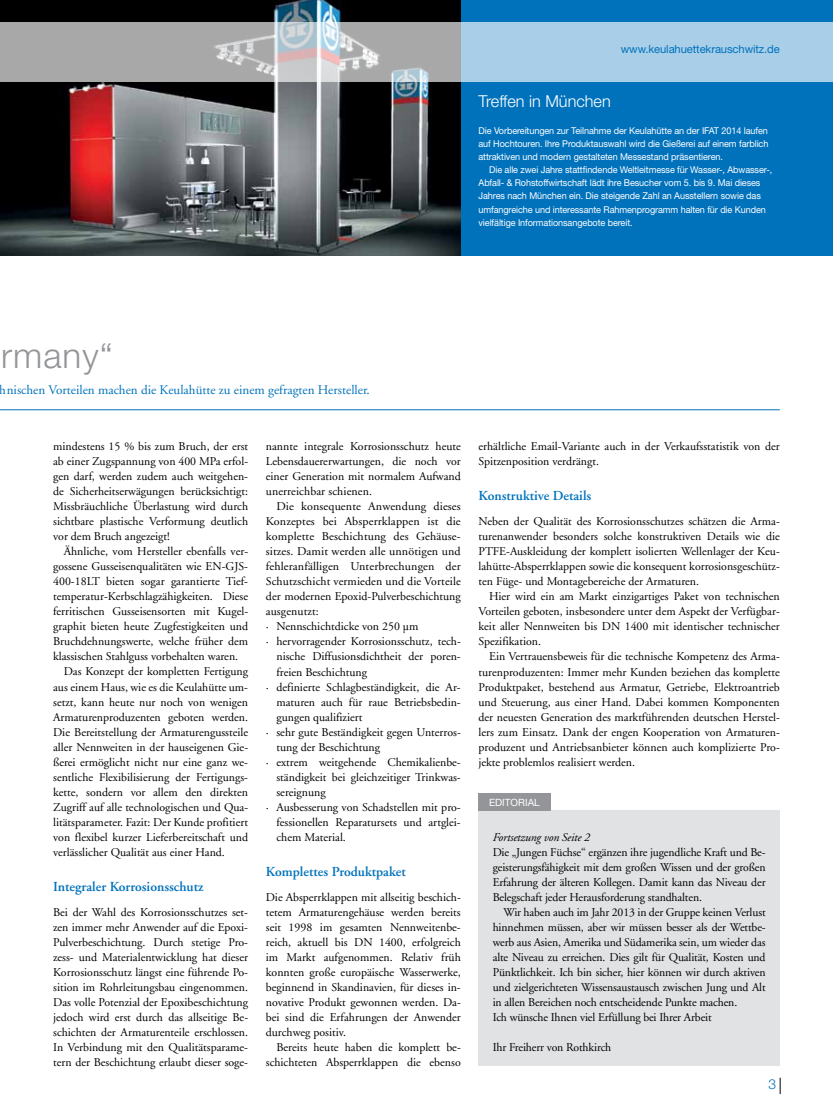
<style>
.page{position:relative;width:833px;height:1117px;background:#fff}
.page>*{position:absolute;margin:0;border:0;box-sizing:border-box;transform-origin:0 0}
.t1{font:300 35px "Helvetica Neue";letter-spacing:.03em;color:#939598}
.t2{font:300 16.38px "Helvetica Neue";color:#fff}
.t3{font:600 13.75px "Adobe Garamond";color:#0072bc}
.t4{font:300 13.75px "Helvetica Neue";color:#0072bc}
.t5{font:13.12px "Adobe Garamond";color:#0072bc}
.t6{font:11.88px/15px "Adobe Garamond";color:#000;text-align:justify}
.t7{font:italic 11.88px "Adobe Garamond";letter-spacing:-.01em;color:#000}
.t8{font:11.25px "Helvetica Neue";letter-spacing:-.01em;color:#0072bc}
.t9{font:10px "Helvetica Neue";color:#fff}
.t10{font:9.38px/13.1px "Helvetica Neue";letter-spacing:-.01em;color:#fff;text-align:justify}
</style>
<div class="page">
<svg style="left:780px;top:1077px;width:1px;height:16px"></svg>
<div style="left:461px;top:0;width:372px;height:255px;background:#0072bc"></div>
<div style="left:478px;top:810px;width:302px;height:255px;background:#dcddde"></div>
<img style="left:0;top:0;width:461px;height:255px">
<hr style="left:0;top:409px;width:780px;height:1px;background:#0072bc">
<div style="left:478px;top:792px;width:73px;height:18px;background:#939598"></div>
<svg style="left:0;top:22px;width:833px;height:60px;background:#acbeca"></svg>
<p class="t8" style="left:621px;top:42px;width:160px">www.keulahuettekrauschwitz.de</p>
<h2 class="t2" style="left:478px;top:92px;width:134px">Treffen in München</h2>
<p class="t10" style="left:478px;top:124px;width:291px">Die Vorbereitungen zur Teilnahme der Keulahütte an der IFAT 2014 laufen auf Hochtouren. Ihre Produktauswahl wird die Gießerei auf einem farblich attraktiven und modern gestalteten Messestand präsentieren.</p>
<p class="t10" style="left:478px;top:163px;width:295px;text-align:left;text-indent:11px">Die alle zwei Jahre stattfindende Weltleitmesse für Wasser-, Abwasser-, Abfall- &amp; Rohstoffwirtschaft lädt ihre Besucher vom 5. bis 9. Mai dieses Jahres nach München ein. Die steigende Zahl an Ausstellern sowie das umfangreiche und interessante Rahmenprogramm halten für die Kunden vielfältige Informationsangebote bereit.</p>
<h1 class="t1" style="left:1px;top:334px;width:113px">rmany“</h1>
<p class="t5" style="left:0;top:382px;width:371px">hnischen Vorteilen machen die Keulahütte zu einem gefragten Hersteller.</p>
<p class="t6" style="left:53px;top:439px;width:196px">mindestens 15 % bis zum Bruch, der erst ab einer Zugspannung von 400 MPa erfol&shy;gen darf, werden zudem auch weitgehen&shy;de Sicherheitserwägungen berücksichtigt:<br>Missbräuchliche Überlastung wird durch sichtbare plastische Verformung deutlich vor dem Bruch angezeigt!</p>
<p class="t6" style="left:64px;top:544px;width:186px">Ähnliche, vom Hersteller ebenfalls ver-</p>
<p class="t6" style="left:53px;top:559px;width:196px">gossene Gusseisenqualitäten wie EN-GJS-</p>
<p class="t6" style="left:53px;top:574px;width:196px">400-18LT bieten sogar garantierte Tief-</p>
<p class="t6" style="left:53px;top:589px;width:196px">temperatur-Kerbschlagzähigkeiten. Diese</p>
<p class="t6" style="left:53px;top:604px;width:196px">ferritischen Gusseisensorten mit Kugel-</p>
<p class="t6" style="left:53px;top:619px;width:196px">graphit bieten heute Zugfestigkeiten und</p>
<p class="t6" style="left:53px;top:634px;width:196px">Bruchdehnungswerte, welche früher dem</p>
<p class="t6" style="left:53px;top:649px;width:186px">klassischen Stahlguss vorbehalten waren.</p>
<p class="t6" style="left:64px;top:664px;width:186px">Das Konzept der kompletten Fertigung</p>
<p class="t6" style="left:53px;top:679px;width:196px">aus einem Haus, wie es die Keulahütte um-</p>
<p class="t6" style="left:53px;top:694px;width:196px">setzt, kann heute nur noch von wenigen</p>
<p class="t6" style="left:53px;top:709px;width:196px">Armaturenproduzenten geboten werden.</p>
<p class="t6" style="left:53px;top:724px;width:196px">Die Bereitstellung der Armaturengussteile</p>
<p class="t6" style="left:53px;top:739px;width:196px">aller Nennweiten in der hauseigenen Gie-</p>
<p class="t6" style="left:53px;top:754px;width:196px">ßerei ermöglicht nicht nur eine ganz we-</p>
<p class="t6" style="left:53px;top:769px;width:196px">sentliche Flexibilisierung der Fertigungs-</p>
<p class="t6" style="left:53px;top:784px;width:196px">kette, sondern vor allem den direkten</p>
<p class="t6" style="left:53px;top:799px;width:196px">Zugriff auf alle technologischen und Qua-</p>
<p class="t6" style="left:53px;top:814px;width:196px">litätsparameter. Fazit: Der Kunde profitiert</p>
<p class="t6" style="left:53px;top:829px;width:196px">von flexibel kurzer Lieferbereitschaft und</p>
<p class="t6" style="left:53px;top:844px;width:173px">verlässlicher Qualität aus einer Hand.</p>
<p class="t3" style="left:53px;top:878px;width:152px">Integraler Korrosionsschutz</p>
<p class="t6" style="left:53px;top:904px;width:196px">Bei der Wahl des Korrosionsschutzes set&shy;zen immer mehr Anwender auf die Epoxi-Pulverbeschichtung. Durch stetige Pro&shy;zess- und Materialentwicklung hat dieser Korrosionsschutz längst eine führende Po&shy;sition im Rohrleitungsbau eingenommen.<br>Das volle Potenzial der Epoxibeschichtung jedoch wird erst durch das allseitige Be&shy;schichten der Armaturenteile erschlossen.<br>In Verbindung mit den Qualitätsparame&shy;tern der Beschichtung erlaubt dieser soge-</p>
<p class="t6" style="left:266px;top:439px;width:196px">nannte integrale Korrosionsschutz heute Lebensdauererwartungen, die noch vor einer Generation mit normalem Aufwand unerreichbar schienen.</p>
<p class="t6" style="left:276px;top:499px;width:186px">Die konsequente Anwendung dieses</p>
<p class="t6" style="left:266px;top:514px;width:196px">Konzeptes bei Absperrklappen ist die</p>
<p class="t6" style="left:266px;top:529px;width:196px">komplette Beschichtung des Gehäuse-</p>
<p class="t6" style="left:266px;top:544px;width:196px">sitzes. Damit werden alle unnötigen und</p>
<p class="t6" style="left:266px;top:559px;width:196px">fehleranfälligen Unterbrechungen der</p>
<p class="t6" style="left:266px;top:574px;width:196px">Schutzschicht vermieden und die Vorteile</p>
<p class="t6" style="left:266px;top:589px;width:196px">der modernen Epoxid-Pulverbeschichtung</p>
<p class="t6" style="left:266px;top:604px;width:54px">ausgenutzt:</p>
<p class="t6" style="left:266px;top:619px;width:154px">· Nennschichtdicke von 250 µm</p>
<p class="t6" style="left:266px;top:634px;width:196px">· hervorragender Korrosionsschutz, tech-</p>
<p class="t6" style="left:276px;top:649px;width:186px">nische Diffusionsdichtheit der poren-</p>
<p class="t6" style="left:276px;top:664px;width:92px">freien Beschichtung</p>
<p class="t6" style="left:266px;top:679px;width:196px">· definierte Schlagbeständigkeit, die Ar-</p>
<p class="t6" style="left:276px;top:694px;width:186px">maturen auch für raue Betriebsbedin-</p>
<p class="t6" style="left:276px;top:709px;width:87px">gungen qualifiziert</p>
<p class="t6" style="left:266px;top:724px;width:196px">· sehr gute Beständigkeit gegen Unterros-</p>
<p class="t6" style="left:276px;top:739px;width:105px">tung der Beschichtung</p>
<p class="t6" style="left:266px;top:754px;width:196px">· extrem weitgehende Chemikalienbe-</p>
<p class="t6" style="left:276px;top:769px;width:186px">ständigkeit bei gleichzeitiger Trinkwas-</p>
<p class="t6" style="left:276px;top:784px;width:51px">sereignung</p>
<p class="t6" style="left:266px;top:799px;width:196px">· Ausbesserung von Schadstellen mit pro-</p>
<p class="t6" style="left:276px;top:814px;width:186px">fessionellen Reparatursets und artglei-</p>
<p class="t6" style="left:276px;top:829px;width:71px">chem Material.</p>
<p class="t3" style="left:266px;top:863px;width:141px">Komplettes Produktpaket</p>
<p class="t6" style="left:266px;top:889px;width:196px">Die Absperrklappen mit allseitig beschich&shy;tetem Armaturengehäuse werden bereits seit 1998 im gesamten Nennweitenbe&shy;reich, aktuell bis DN 1400, erfolgreich im Markt aufgenommen. Relativ früh konnten große europäische Wasserwerke, beginnend in Skandinavien, für dieses in&shy;novative Produkt gewonnen werden. Da&shy;bei sind die Erfahrungen der Anwender durchweg positiv.</p>
<p class="t6" style="left:266px;top:1039px;width:196px;text-align:right">Bereits heute haben die komplett be&shy;schichteten Absperrklappen die ebenso</p>
<p class="t6" style="left:478px;top:439px;width:303px">erhältliche Email-Variante auch in der Verkaufsstatistik von der<br>Spitzenposition verdrängt.</p>
<p class="t3" style="left:478px;top:488px;width:114px">Konstruktive Details</p>
<p class="t6" style="left:478px;top:514px;width:303px">Neben der Qualität des Korrosionsschutzes schätzen die Arma&shy;turenanwender besonders solche konstruktiven Details wie die PTFE-Auskleidung der komplett isolierten Wellenlager der Keu&shy;lahütte-Absperrklappen sowie die konsequent korrosionsgeschütz&shy;ten Füge- und Montagebereiche der Armaturen.</p>
<p class="t6" style="left:478px;top:589px;width:303px;text-indent:11px">Hier wird ein am Markt einzigartiges Paket von technischen Vorteilen geboten, insbesondere unter dem Aspekt der Verfügbar&shy;keit aller Nennweiten bis DN 1400 mit identischer technischer Spezifikation.</p>
<p class="t6" style="left:478px;top:649px;width:303px;text-indent:11px">Ein Vertrauensbeweis für die technische Kompetenz des Arma&shy;turenproduzenten: Immer mehr Kunden beziehen das komplette Produktpaket, bestehend aus Armatur, Getriebe, Elektroantrieb und Steuerung, aus einer Hand. Dabei kommen Komponenten der neuesten Generation des marktführenden deutschen Herstel&shy;lers zum Einsatz. Dank der engen Kooperation von Armaturen&shy;produzent und Antriebsanbieter können auch komplizierte Pro&shy;jekte problemlos realisiert werden.</p>
<p class="t9" style="left:489px;top:796px;width:52px">EDITORIAL</p>
<p class="t7" style="left:493px;top:830px;width:99px">Fortsetzung von Seite 2</p>
<p class="t6" style="left:493px;top:844px;width:274px">Die „Jungen Füchse“ ergänzen ihre jugendliche Kraft und Be&shy;geisterungsfähigkeit mit dem großen Wissen und der großen Erfahrung der älteren Kollegen. Damit kann das Niveau der Belegschaft jeder Herausforderung standhalten.</p>
<p class="t6" style="left:493px;top:904px;width:274px;text-align:left;text-indent:11px">Wir haben auch im Jahr 2013 in der Gruppe keinen Verlust hinnehmen müssen, aber wir müssen besser als der Wettbe&shy;werb aus Asien, Amerika und Südamerika sein, um wieder das alte Niveau zu erreichen. Dies gilt für Qualität, Kosten und Pünktlichkeit. Ich bin sicher, hier können wir durch aktiven und zielgerichteten Wissensaustausch zwischen Jung und Alt in allen Bereichen noch entscheidende Punkte machen.<br>Ich wünsche Ihnen viel Erfüllung bei Ihrer Arbeit</p>
<p class="t6" style="left:493px;top:1039px;width:120px">Ihr Freiherr von Rothkirch</p>
<p class="t4" style="left:768px;top:1074px;width:9px">3</p>
</div>
